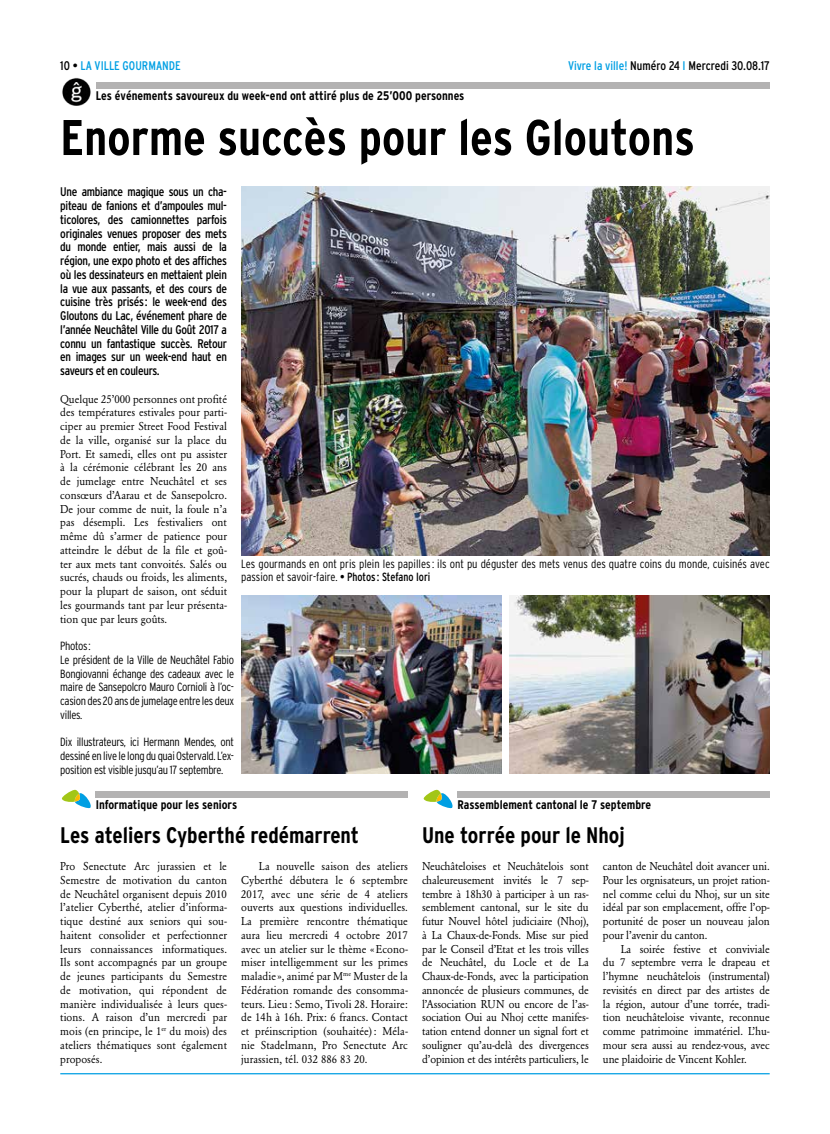
<style>
.page{position:relative;width:830px;height:1134px;background:#fff}
.page>*{position:absolute;margin:0;border:0;box-sizing:border-box;transform-origin:0 0}
.t1{font:700 condensed 50px "Interstate";color:#000}
.t2{font:700 condensed 22.5px "Interstate";color:#000}
.t3{font:condensed 12.5px/13.8px "Interstate";letter-spacing:-.025em;color:#000;text-align:justify}
.t4{font:700 condensed 12.5px "Interstate";color:#000}
.t5{font:condensed 12.5px "Interstate";color:#000}
.t6{font:condensed 12.5px "Interstate";color:#009fe3}
.t7{font:300 condensed 11.88px/13.8px "Interstate";letter-spacing:-.03em;color:#000}
.t8{font:300 condensed 11.88px/13.8px "Interstate";color:#000}
.t9{font:11.25px/13.8px "Garamond BE";letter-spacing:-.005em;color:#000;text-align:justify;scale:.95 1}
.s1{color:#000}
.s2{color:#009fe3}
.s3{font-weight:400}
</style>
<div class="page">
<hr style="left:60px;top:1073px;width:709px;height:1px;background:#009fe3">
<div style="left:96px;top:83px;width:673px;height:6px;background:#b3b2b2"></div>
<img style="left:241px;top:187px;width:528px;height:368px">
<div style="left:96px;top:791px;width:311px;height:6px;background:#b3b2b2"></div>
<svg style="left:62px;top:790px;width:29px;height:18px"></svg>
<div style="left:457px;top:791px;width:312px;height:6px;background:#b3b2b2"></div>
<svg style="left:423px;top:790px;width:29px;height:18px"></svg>
<img style="left:62px;top:78px;width:29px;height:28px">
<img style="left:241px;top:595px;width:260px;height:179px">
<img style="left:509px;top:595px;width:260px;height:179px">
<p class="t6" style="left:60px;top:59px;width:122px"><span class="s1">10 •</span> LA VILLE GOURMANDE</p>
<p class="t5" style="left:567px;top:59px;width:203px"><span class="s2">Vivre la ville!</span> Numéro 24 <span class="s2">I</span> Mercredi 30.08.17</p>
<p class="t4" style="left:96px;top:89px;width:370px">Les événements savoureux du week-end ont attiré plus de 25’000 personnes</p>
<h1 class="t1" style="left:60px;top:110px;width:635px">Enorme succès pour les Gloutons</h1>
<p class="t3" style="left:60px;top:185px;width:168px">Une ambiance magique sous un cha&shy;piteau de fanions et d’ampoules mul&shy;ticolores, des camionnettes parfois originales venues proposer des mets du monde entier, mais aussi de la région, une expo photo et des affiches où les dessinateurs en mettaient plein la vue aux passants, et des cours de cuisine très prisés: le week-end des Gloutons du Lac, événement phare de l’année Neuchâtel Ville du Goût 2017 a connu un fantastique succès. Retour en images sur un week-end haut en saveurs et en couleurs.</p>
<p class="t9" style="left:60px;top:392px;width:177px">Quelque 25’000 personnes ont profité des températures estivales pour parti&shy;ciper au premier Street Food Festival de la ville, organisé sur la place du Port. Et samedi, elles ont pu assister à la cérémonie célébrant les 20 ans de jumelage entre Neuchâtel et ses consœurs d’Aarau et de Sansepolcro.<br>De jour comme de nuit, la foule n’a pas désempli. Les festivaliers ont même dû s’armer de patience pour atteindre le début de la file et goû&shy;ter aux mets tant convoités. Salés ou sucrés, chauds ou froids, les aliments, pour la plupart de saison, ont séduit les gourmands tant par leur présenta&shy;tion que par leurs goûts.</p>
<p class="t8" style="left:241px;top:556px;width:529px">Les gourmands en ont pris plein les papilles: ils ont pu déguster des mets venus des quatre coins du monde, cuisinés avec passion et savoir-faire. <span class="s3">• Photos: Stefano Iori</span></p>
<p class="t7" style="left:60px;top:639px;width:175px">Photos:<br>Le président de la Ville de Neuchâtel Fabio<br>Bongiovanni échange des cadeaux avec le maire de Sansepolcro Mauro Cornioli à l’oc&shy;casion des 20 ans de jumelage entre les deux villes.</p>
<p class="t7" style="left:60px;top:735px;width:175px;text-align:justify">Dix illustrateurs, ici Hermann Mendes, ont dessiné en live le long du quai Ostervald. L’ex&shy;position est visible jusqu’au 17 septembre.</p>
<p class="t4" style="left:96px;top:798px;width:143px">Informatique pour les seniors</p>
<p class="t4" style="left:457px;top:798px;width:195px">Rassemblement cantonal le 7 septembre</p>
<h2 class="t2" style="left:60px;top:822px;width:300px">Les ateliers Cyberthé redémarrent</h2>
<h2 class="t2" style="left:422px;top:822px;width:204px">Une torrée pour le Nhoj</h2>
<p class="t9" style="left:60px;top:859px;width:177px">Pro Senectute Arc jurassien et le Semestre de motivation du canton de Neuchâtel organisent depuis 2010 l’atelier Cyberthé, atelier d’informa&shy;tique destiné aux seniors qui sou&shy;haitent consolider et perfectionner leurs connaissances informatiques.<br>Ils sont accompagnés par un groupe de jeunes participants du Semestre de motivation, qui répondent de manière individualisée à leurs ques&shy;tions. A raison d’un mercredi par mois (en principe, le 1<sup>er</sup> du mois) des ateliers thématiques sont également proposés.</p>
<p class="t9" style="left:241px;top:859px;width:177px;text-indent:18px">La nouvelle saison des ateliers Cyberthé débutera le 6 septembre 2017, avec une série de 4 ateliers ouverts aux questions individuelles.<br>La première rencontre thématique aura lieu mercredi 4 octobre 2017 avec un atelier sur le thème «Econo&shy;miser intelligemment sur les primes maladie », animé par M<sup>me</sup> Muster de la Fédération romande des consomma&shy;teurs. Lieu: Semo, Tivoli 28. Horaire: de 14h à 16h. Prix: 6 francs. Contact et préinscription (souhaitée): Méla&shy;nie Stadelmann, Pro Senectute Arc jurassien, tél. 032 886 83 20.</p>
<p class="t9" style="left:422px;top:859px;width:177px">Neuchâteloises et Neuchâtelois sont chaleureusement invités le 7 sep&shy;tembre à 18h30 à participer à un ras&shy;semblement cantonal, sur le site du futur Nouvel hôtel judiciaire (Nhoj), à La Chaux-de-Fonds. Mise sur pied par le Conseil d’Etat et les trois villes de Neuchâtel, du Locle et de La Chaux-de-Fonds, avec la participation annoncée de plusieurs communes, de l’Association RUN ou encore de l’as&shy;sociation Oui au Nhoj cette manifes&shy;tation entend donner un signal fort et souligner qu’au-delà des divergences d’opinion et des intérêts particuliers, le</p>
<p class="t9" style="left:602px;top:859px;width:177px">canton de Neuchâtel doit avancer uni.<br>Pour les orgnisateurs, un projet ration&shy;nel comme celui du Nhoj, sur un site idéal par son emplacement, offre l’op&shy;portunité de poser un nouveau jalon pour l’avenir du canton.</p>
<p class="t9" style="left:602px;top:942px;width:177px;text-indent:18px">La soirée festive et conviviale du 7 septembre verra le drapeau et l’hymne neuchâtelois (instrumental) revisités en direct par des artistes de la région, autour d’une torrée, tradi&shy;tion neuchâteloise vivante, reconnue comme patrimoine immatériel. L’hu&shy;mour sera aussi au rendez-vous, avec une plaidoirie de Vincent Kohler.</p>
</div>
